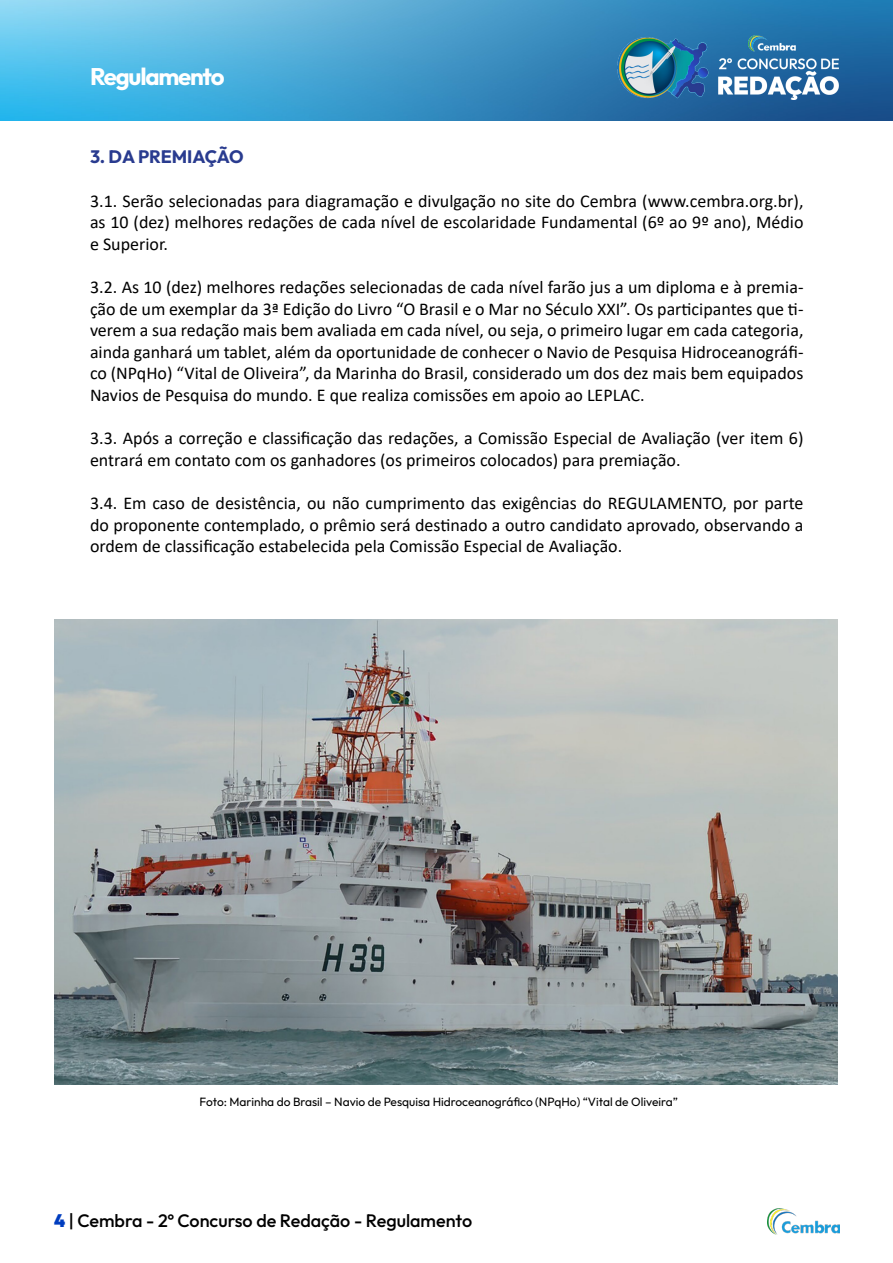
<style>
.page{position:relative;width:893px;height:1263px;background:#fff}
.page>*{position:absolute;margin:0;border:0;box-sizing:border-box;transform-origin:0 0}
.t1{font:700 24px "Outfit";letter-spacing:-.05em;color:#fff}
.t2{font:18px/21.6px "Calibri";color:#000;text-align:justify}
.t3{font:500 18px "Outfit";color:#000}
.título2{font:700 18px "Outfit";letter-spacing:-.005em;color:#293b8f}
.t4{font:12px "Outfit";color:#000}
.s1{font-weight:900;color:#003dbf}
</style>
<div class="page">
<img style="left:0;top:0;width:893px;height:120px">
<img style="left:767px;top:1209px;width:72px;height:26px">
<img style="left:617px;top:36px;width:222px;height:64px">
<img style="left:54px;top:620px;width:784px;height:464px">
<h1 class="t1" style="left:90px;top:61px;width:136px">Regulamento</h1>
<p class="título2" style="left:90px;top:145px;width:155px">3. DA PREMIAÇÃO</p>
<p class="t2" style="left:90px;top:189px;width:715px">3.1. Serão selecionadas para diagramação e divulgação no site do Cembra (www.cembra.org.br), as 10 (dez) melhores redações de cada nível de escolaridade Fundamental (6º ao 9º ano), Médio e Superior.</p>
<p class="t2" style="left:90px;top:276px;width:715px">3.2. As 10 (dez) melhores redações selecionadas de cada nível farão jus a um diploma e à premia&shy;ção de um exemplar da 3ª Edição do Livro “O Brasil e o Mar no Século XXI”. Os participantes que ti&shy;verem a sua redação mais bem avaliada em cada nível, ou seja, o primeiro lugar em cada categoria, ainda ganhará um tablet, além da oportunidade de conhecer o Navio de Pesquisa Hidroceanográfi&shy;co (NPqHo) “Vital de Oliveira”, da Marinha do Brasil, considerado um dos dez mais bem equipados Navios de Pesquisa do mundo. E que realiza comissões em apoio ao LEPLAC.</p>
<p class="t2" style="left:90px;top:427px;width:715px">3.3. Após a correção e classificação das redações, a Comissão Especial de Avaliação (ver item 6) entrará em contato com os ganhadores (os primeiros colocados) para premiação.</p>
<p class="t2" style="left:90px;top:492px;width:715px">3.4. Em caso de desistência, ou não cumprimento das exigências do REGULAMENTO, por parte do proponente contemplado, o prêmio será destinado a outro candidato aprovado, observando a ordem de classificação estabelecida pela Comissão Especial de Avaliação.</p>
<p class="t4" style="left:200px;top:1094px;width:480px">Foto: Marinha do Brasil – Navio de Pesquisa Hidroceanográfico (NPqHo) “Vital de Oliveira”</p>
<p class="t3" style="left:54px;top:1209px;width:420px"><span class="s1">4</span> | Cembra - 2º Concurso de Redação - Regulamento</p>
</div>
